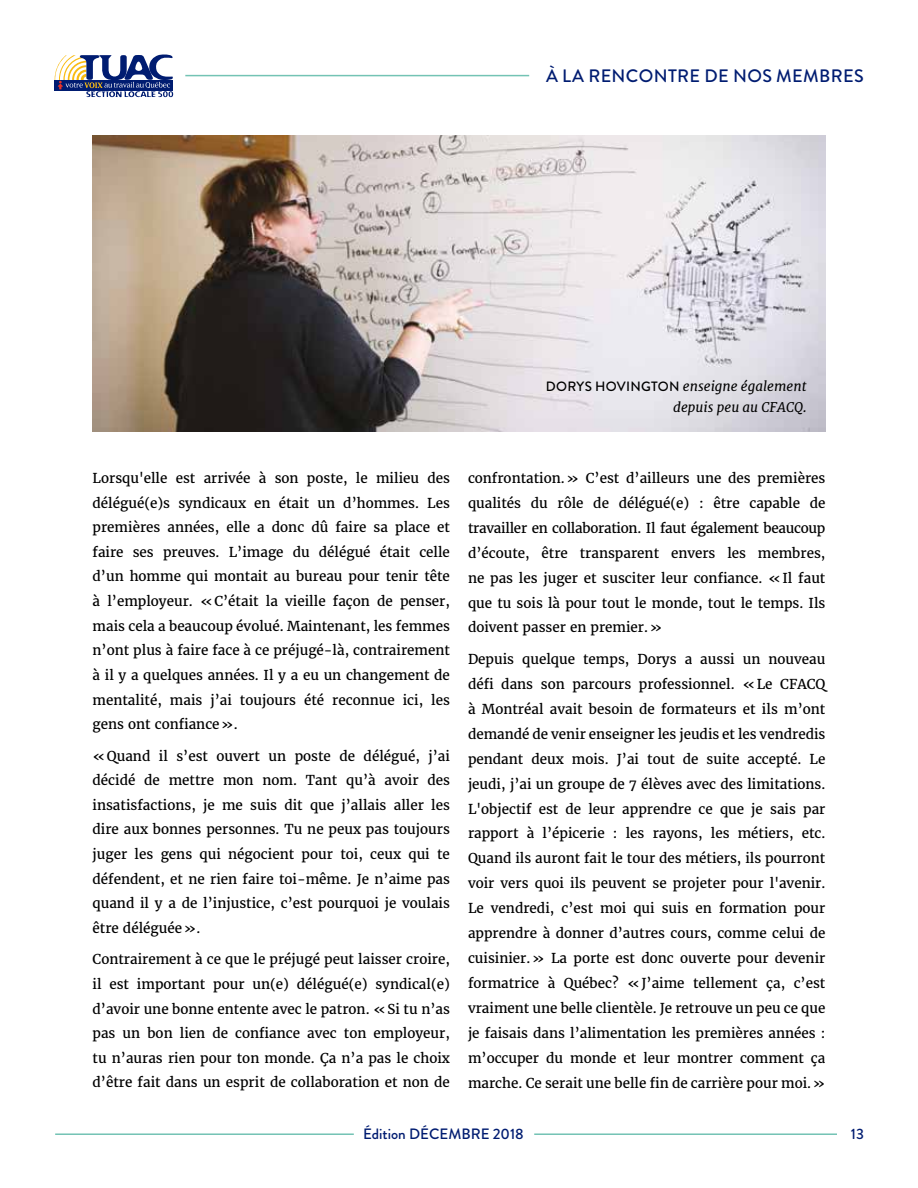
<style>
.page{position:relative;width:918px;height:1188px;background:#fff}
.page>*{position:absolute;margin:0;border:0;box-sizing:border-box;transform-origin:0 0}
.t1{font:500 18px "Brandon Grotesque";letter-spacing:.02em;color:#001c71}
.t2{font:500 15px "Brandon Grotesque";color:#001c71}
.t3{font:13.5px/24.9px "Merriweather";color:#000;text-align:justify}
.t4{font:italic 13.5px/21px "Merriweather";color:#000;text-align:right}
.s1{font-family:"Brandon Grotesque";font-weight:500;font-style:normal}
</style>
<div class="page">
<img style="left:93px;top:135px;width:732px;height:297px">
<hr style="left:185px;top:75px;width:344px;height:1px;background:#73c3b4">
<svg style="left:55px;top:54px;width:118px;height:43px"></svg>
<hr style="left:55px;top:1133px;width:299px;height:2px;background:#73c3b4">
<hr style="left:534px;top:1133px;width:303px;height:2px;background:#73c3b4">
<h1 class="t1" style="left:546px;top:64px;width:319px">À LA RENCONTRE DE NOS MEMBRES</h1>
<p class="t4" style="left:546px;top:375px;width:262px"><span class="s1">DORYS HOVINGTON</span> enseigne également depuis peu au CFACQ.</p>
<p class="t3" style="left:93px;top:466px;width:359px">Lorsqu'elle est arrivée à son poste, le milieu des délégué(e)s syndicaux en était un d’hommes. Les premières années, elle a donc dû faire sa place et faire ses preuves. L’image du délégué était celle d’un homme qui montait au bureau pour tenir tête à l’employeur. «C’était la vieille façon de penser, mais cela a beaucoup évolué. Maintenant, les femmes n’ont plus à faire face à ce préjugé-là, contrairement à il y a quelques années. Il y a eu un changement de mentalité, mais j’ai toujours été reconnue ici, les gens ont confiance».</p>
<p class="t3" style="left:93px;top:744px;width:359px">«Quand il s’est ouvert un poste de délégué, j’ai décidé de mettre mon nom. Tant qu’à avoir des insatisfactions, je me suis dit que j’allais aller les dire aux bonnes personnes. Tu ne peux pas toujours juger les gens qui négocient pour toi, ceux qui te défendent, et ne rien faire toi-même. Je n’aime pas quand il y a de l’injustice, c’est pourquoi je voulais être déléguée».</p>
<p class="t3" style="left:93px;top:947px;width:359px">Contrairement à ce que le préjugé peut laisser croire, il est important pour un(e) délégué(e) syndical(e) d’avoir une bonne entente avec le patron. «Si tu n’as pas un bon lien de confiance avec ton employeur, tu n’auras rien pour ton monde. Ça n’a pas le choix d’être fait dans un esprit de collaboration et non de</p>
<p class="t3" style="left:468px;top:466px;width:359px">confrontation.» C’est d’ailleurs une des premières qualités du rôle de délégué(e) : être capable de travailler en collaboration. Il faut également beaucoup d’écoute, être transparent envers les membres, ne pas les juger et susciter leur confiance. «Il faut que tu sois là pour tout le monde, tout le temps. Ils doivent passer en premier.»</p>
<p class="t3" style="left:468px;top:647px;width:359px">Depuis quelque temps, Dorys a aussi un nouveau défi dans son parcours professionnel. «Le CFACQ à Montréal avait besoin de formateurs et ils m’ont demandé de venir enseigner les jeudis et les vendredis pendant deux mois. J’ai tout de suite accepté. Le jeudi, j’ai un groupe de 7 élèves avec des limitations.<br>L'objectif est de leur apprendre ce que je sais par rapport à l’épicerie : les rayons, les métiers, etc.<br>Quand ils auront fait le tour des métiers, ils pourront voir vers quoi ils peuvent se projeter pour l'avenir.<br>Le vendredi, c’est moi qui suis en formation pour apprendre à donner d’autres cours, comme celui de cuisinier.» La porte est donc ouverte pour devenir formatrice à Québec? «J’aime tellement ça, c’est vraiment une belle clientèle. Je retrouve un peu ce que je faisais dans l’alimentation les premières années : m’occuper du monde et leur montrer comment ça marche. Ce serait une belle fin de carrière pour moi.»</p>
<p class="t2" style="left:363px;top:1123px;width:162px">Édition DÉCEMBRE 2018</p>
<p class="t2" style="left:851px;top:1124px;width:15px">13</p>
</div>
